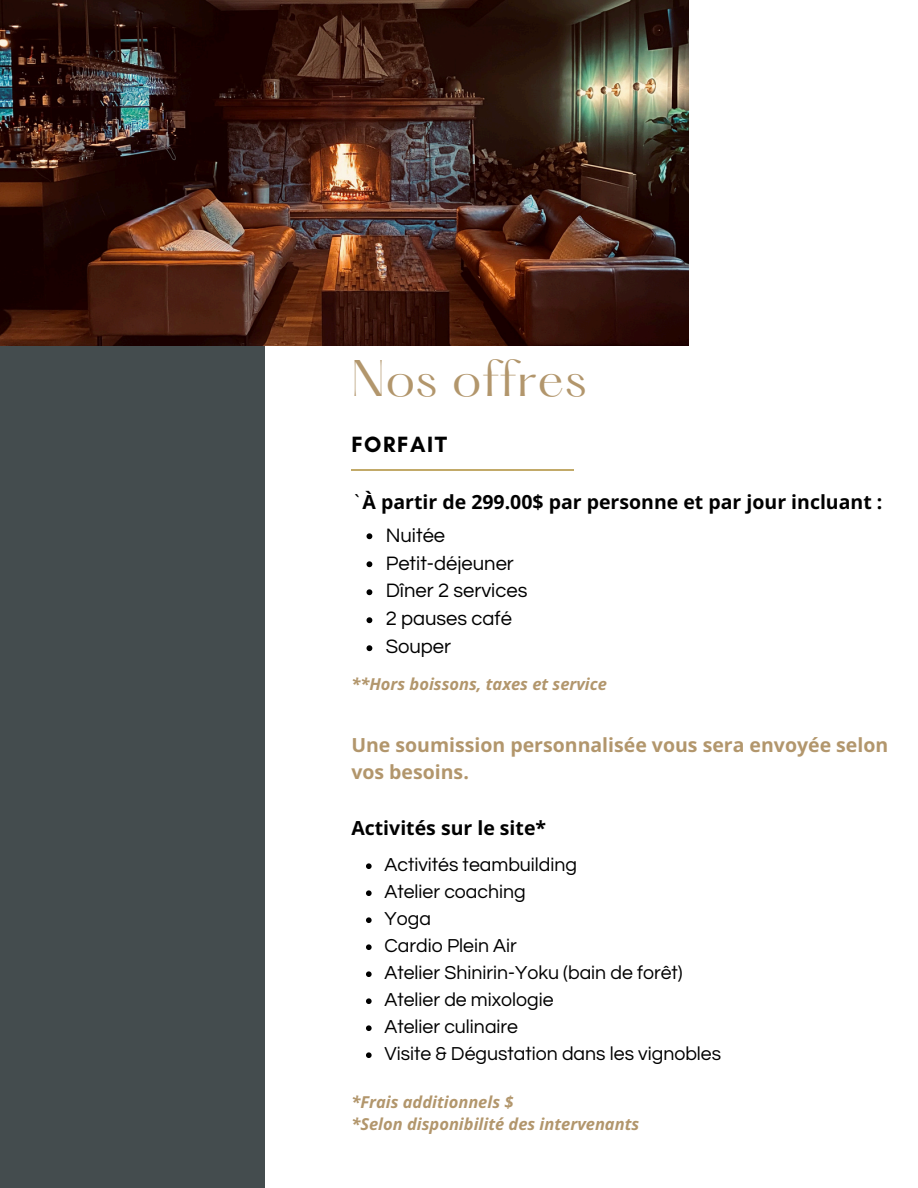
<style>
.page{position:relative;width:918px;height:1188px;background:#fff}
.page>*{position:absolute;margin:0;border:0;box-sizing:border-box;transform-origin:0 0}
.t1{font:45px "Hatton";letter-spacing:.02em;color:#b2966c}
.t2{font:700 22.5px "Glacial Indifference";letter-spacing:.07em;color:#000}
.t3{font:20.25px "Questrial";color:#000}
.t4{font:19.5px "Questrial";color:#000}
.t5{font:700 19.5px "Open Sans Hebrew";color:#000}
.t6{font:700 19.5px/27px "Open Sans Hebrew";color:#b2966c}
.t7{font:italic 700 16.5px "Open Sans Hebrew";color:#b2966c}
.s1{font-weight:400}
</style>
<div class="page">
<div style="left:0;top:212px;width:265px;height:976px;background:#444c4e"></div>
<hr style="left:351px;top:469px;width:223px;height:1px;background:#c2aa69">
<img style="left:0;top:0;width:688px;height:345px">
<svg style="left:367px;top:533px;width:5px;height:6px"></svg>
<svg style="left:367px;top:561px;width:5px;height:6px"></svg>
<svg style="left:367px;top:589px;width:5px;height:6px"></svg>
<svg style="left:367px;top:617px;width:5px;height:6px"></svg>
<svg style="left:367px;top:645px;width:5px;height:6px"></svg>
<svg style="left:366px;top:863px;width:6px;height:6px"></svg>
<svg style="left:366px;top:890px;width:6px;height:6px"></svg>
<svg style="left:366px;top:917px;width:6px;height:6px"></svg>
<svg style="left:366px;top:944px;width:6px;height:6px"></svg>
<svg style="left:366px;top:971px;width:6px;height:6px"></svg>
<svg style="left:366px;top:998px;width:6px;height:6px"></svg>
<svg style="left:366px;top:1025px;width:6px;height:6px"></svg>
<svg style="left:366px;top:1052px;width:6px;height:6px"></svg>
<h1 class="t1" style="left:351px;top:357px;width:237px">Nos offres</h1>
<h2 class="t2" style="left:351px;top:431px;width:97px">FORFAIT</h2>
<p class="t5" style="left:351px;top:488px;width:533px"><span class="s1">`</span>À partir de 299.00$ par personne et par jour incluant :</p>
<h4 class="t3" style="left:386px;top:525px;width:61px">Nuitée</h4>
<p class="t3" style="left:386px;top:553px;width:130px">Petit-déjeuner</p>
<p class="t3" style="left:386px;top:581px;width:143px">Dîner 2 services</p>
<p class="t3" style="left:386px;top:609px;width:128px">2 pauses café</p>
<p class="t3" style="left:386px;top:637px;width:67px">Souper</p>
<p class="t7" style="left:351px;top:672px;width:257px">**Hors boissons, taxes et service</p>
<p class="t6" style="left:351px;top:731px;width:538px">Une soumission personnalisée vous sera envoyée selon vos besoins.</p>
<h3 class="t5" style="left:351px;top:814px;width:196px">Activités sur le site*</h3>
<h3 class="t4" style="left:384px;top:855px;width:194px">Activités teambuilding</h3>
<p class="t4" style="left:384px;top:882px;width:143px">Atelier coaching</p>
<p class="t4" style="left:384px;top:909px;width:48px">Yoga</p>
<p class="t4" style="left:384px;top:936px;width:134px">Cardio Plein Air</p>
<p class="t4" style="left:384px;top:963px;width:300px">Atelier Shinirin-Yoku (bain de forêt)</p>
<p class="t4" style="left:384px;top:990px;width:171px">Atelier de mixologie</p>
<p class="t4" style="left:384px;top:1017px;width:135px">Atelier culinaire</p>
<p class="t4" style="left:384px;top:1044px;width:338px">Visite &amp; Dégustation dans les vignobles</p>
<p class="t7" style="left:351px;top:1090px;width:164px">*Frais additionnels $</p>
<p class="t7" style="left:351px;top:1112px;width:289px">*Selon disponibilité des intervenants</p>
</div>
